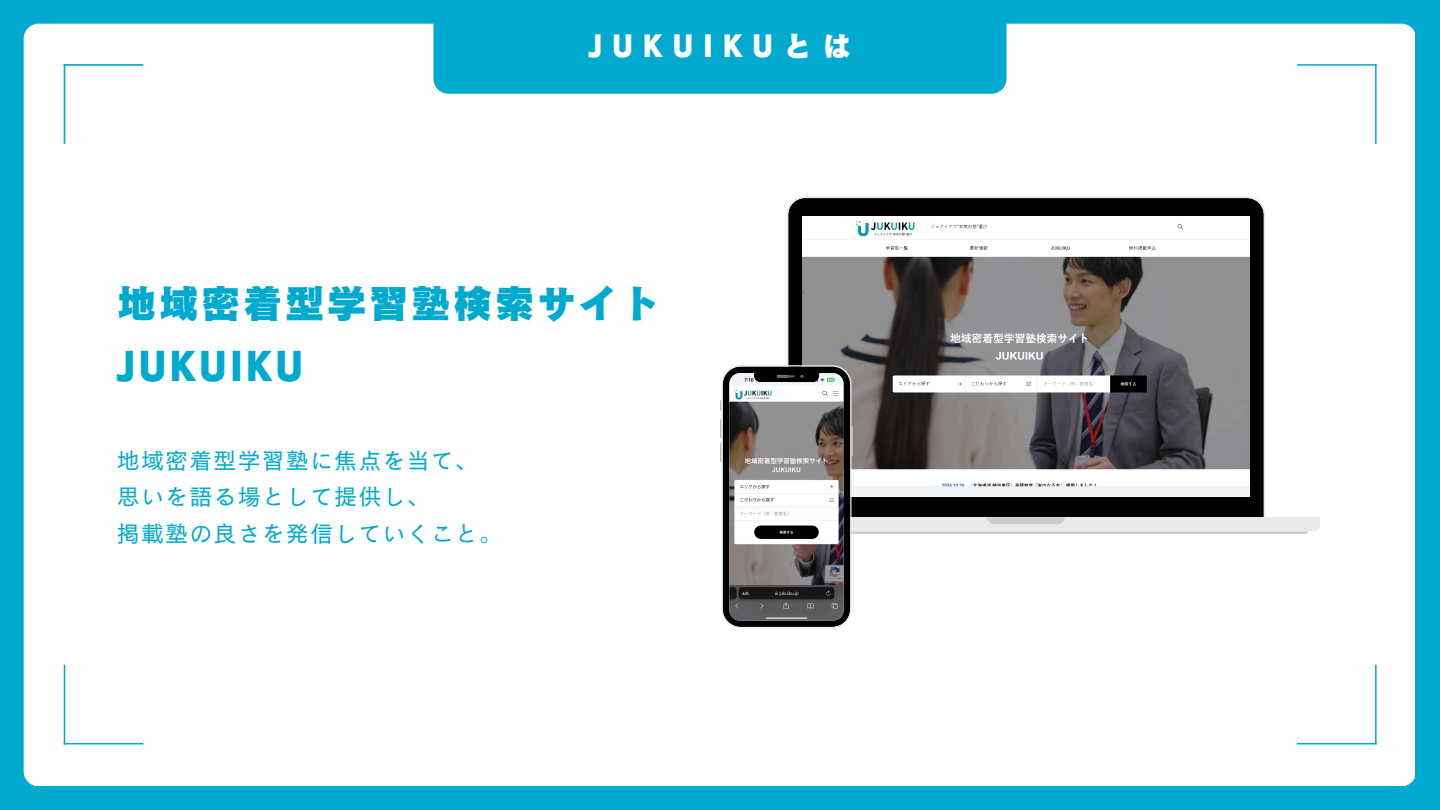
<style>
.page{position:relative;width:1440px;height:810px;background:#00aacf}
.page>*{position:absolute;margin:0;border:0;box-sizing:border-box;transform-origin:0 0}
.t1{font:40px/63.8px "Canva Cezanne Pro N EB";letter-spacing:.05em;color:#00aacf}
.t2{font:30px "Canva Cezanne Pro N EB";letter-spacing:.3em;color:#fff}
.t3{font:23px "Canva Cezanne Pro N M";letter-spacing:.05em;color:#00aacf}
</style>
<div class="page">
<div style="left:24px;top:24px;width:1391px;height:762px;background:#fff"></div>
<div style="left:433px;top:0;width:574px;height:94px;background:#00aacf;border-radius:15px"></div>
<hr style="left:64px;top:64px;width:79px;height:2px;background:#00aacf">
<hr style="left:64px;top:64px;width:1px;height:80px;background:#00aacf">
<hr style="left:1297px;top:64px;width:80px;height:2px;background:#00aacf">
<hr style="left:1375px;top:64px;width:2px;height:80px;background:#00aacf">
<hr style="left:64px;top:743px;width:79px;height:1px;background:#00aacf">
<hr style="left:64px;top:665px;width:1px;height:79px;background:#00aacf">
<hr style="left:1297px;top:743px;width:80px;height:1px;background:#00aacf">
<hr style="left:1375px;top:665px;width:2px;height:79px;background:#00aacf">
<svg style="left:732px;top:196px;width:588px;height:335px;background:#a3a3a3"></svg>
<img style="left:803px;top:217px;width:446px;height:148px">
<svg style="left:720px;top:365px;width:588px;height:263px;background:#a8a7a8"></svg>
<p class="t2" style="left:588px;top:31px;width:265px">JUKUIKUとは</p>
<p class="t1" style="left:117px;top:271px;width:545px">地域密着型学習塾検索サイト<br>JUKUIKU</p>
<p class="t3" style="left:117px;top:448px;width:362px">地域密着型学習塾に焦点を当て、</p>
<p class="t3" style="left:117px;top:485px;width:314px">思いを語る場として提供し、</p>
<p class="t3" style="left:117px;top:522px;width:387px">掲載塾の良さを発信していくこと。</p>
</div>
